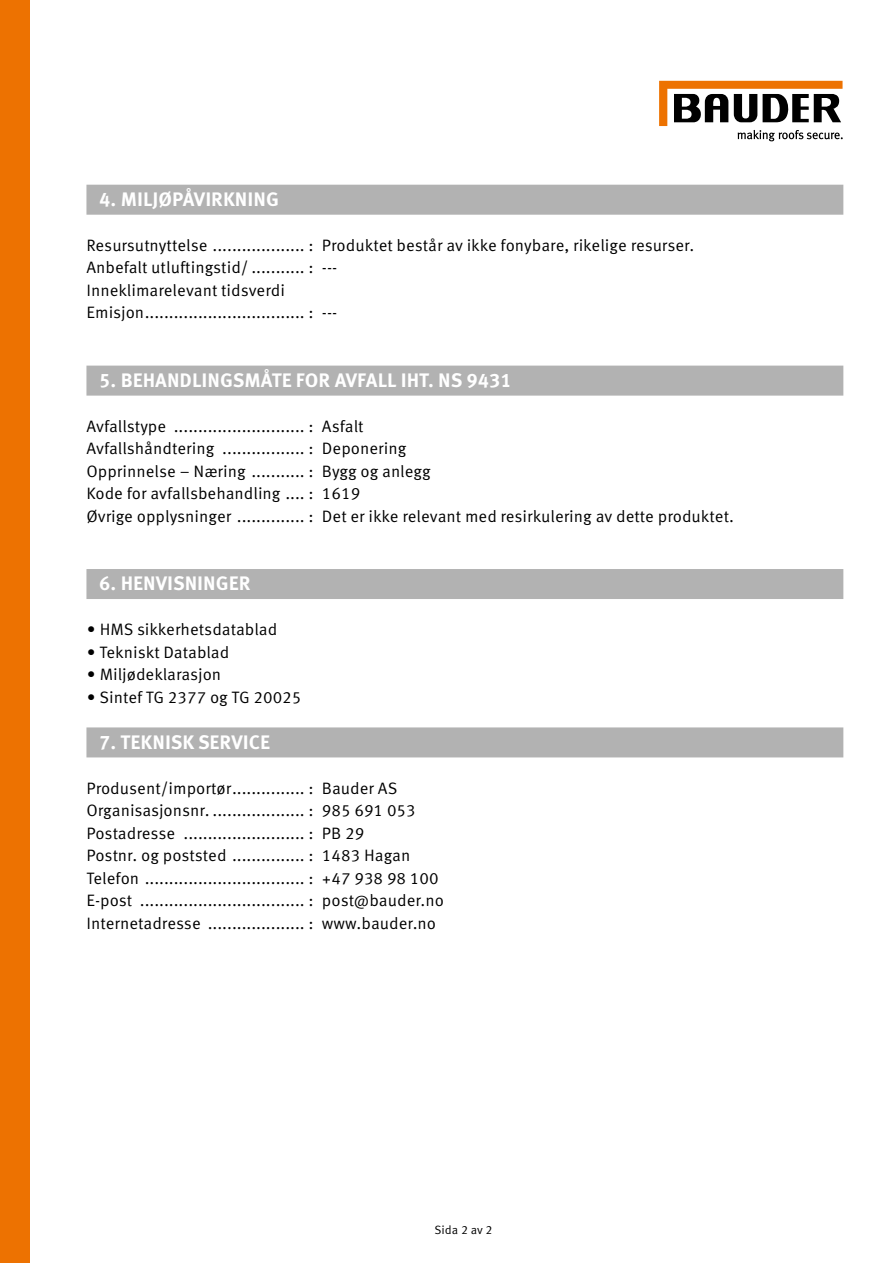
<style>
.page{position:relative;width:893px;height:1263px;background:#fff}
.page>*{position:absolute;margin:0;border:0;box-sizing:border-box;transform-origin:0 0}
.t1{font:700 19.5px "Meta Correspondence Pro";color:#fff}
.t2{font:16.5px/22.5px "Meta Correspondence Pro";color:#000}
.t3{font:12px "Meta Correspondence Pro";letter-spacing:-.005em;color:#000}
</style>
<div class="page">
<svg style="left:659px;top:81px;width:184px;height:60px"></svg>
<div style="left:0;top:0;width:30px;height:1263px;background:#ed7201"></div>
<div style="left:86px;top:185px;width:757px;height:30px;background:#b2b2b2"></div>
<div style="left:86px;top:366px;width:757px;height:30px;background:#b2b2b2"></div>
<div style="left:86px;top:569px;width:757px;height:30px;background:#b2b2b2"></div>
<div style="left:86px;top:727px;width:757px;height:30px;background:#b2b2b2"></div>
<p class="t1" style="left:99px;top:184px;width:181px">4. MILJØPÅVIRKNING</p>
<p class="t2" style="left:86px;top:233px;width:609px">Resursutnyttelse ................... : Produktet består av ikke fonybare, rikelige resurser.<br>Anbefalt utluftingstid/ ........... : ---<br>Inneklimarelevant tidsverdi<br>Emisjon................................. : ---</p>
<p class="t1" style="left:99px;top:365px;width:414px">5. BEHANDLINGSMÅTE FOR AVFALL IHT. NS 9431</p>
<p class="t2" style="left:86px;top:414px;width:649px">Avfallstype ........................... : Asfalt<br>Avfallshåndtering ................. : Deponering<br>Opprinnelse – Næring ........... : Bygg og anlegg<br>Kode for avfallsbehandling .... : 1619<br>Øvrige opplysninger .............. : Det er ikke relevant med resirkulering av dette produktet.</p>
<p class="t1" style="left:99px;top:568px;width:153px">6. HENVISNINGER</p>
<p class="t2" style="left:86px;top:617px;width:216px">∙ HMS sikkerhetsdatablad<br>∙ Tekniskt Datablad<br>∙ Miljødeklarasjon<br>∙ Sintef TG 2377 og TG 20025</p>
<p class="t1" style="left:99px;top:727px;width:172px">7. TEKNISK SERVICE</p>
<p class="t2" style="left:86px;top:776px;width:359px">Produsent/importør............... : Bauder AS Organisasjonsnr. ................... : 985 691 053<br>Postadresse ......................... : PB 29<br>Postnr. og poststed ............... : 1483 Hagan Telefon ................................. : +47 938 98 100<br>E-post .................................. : post@bauder.no Internetadresse .................... : www.bauder.no</p>
<p class="t3" style="left:434px;top:1220px;width:60px">Sida 2 av 2</p>
</div>
